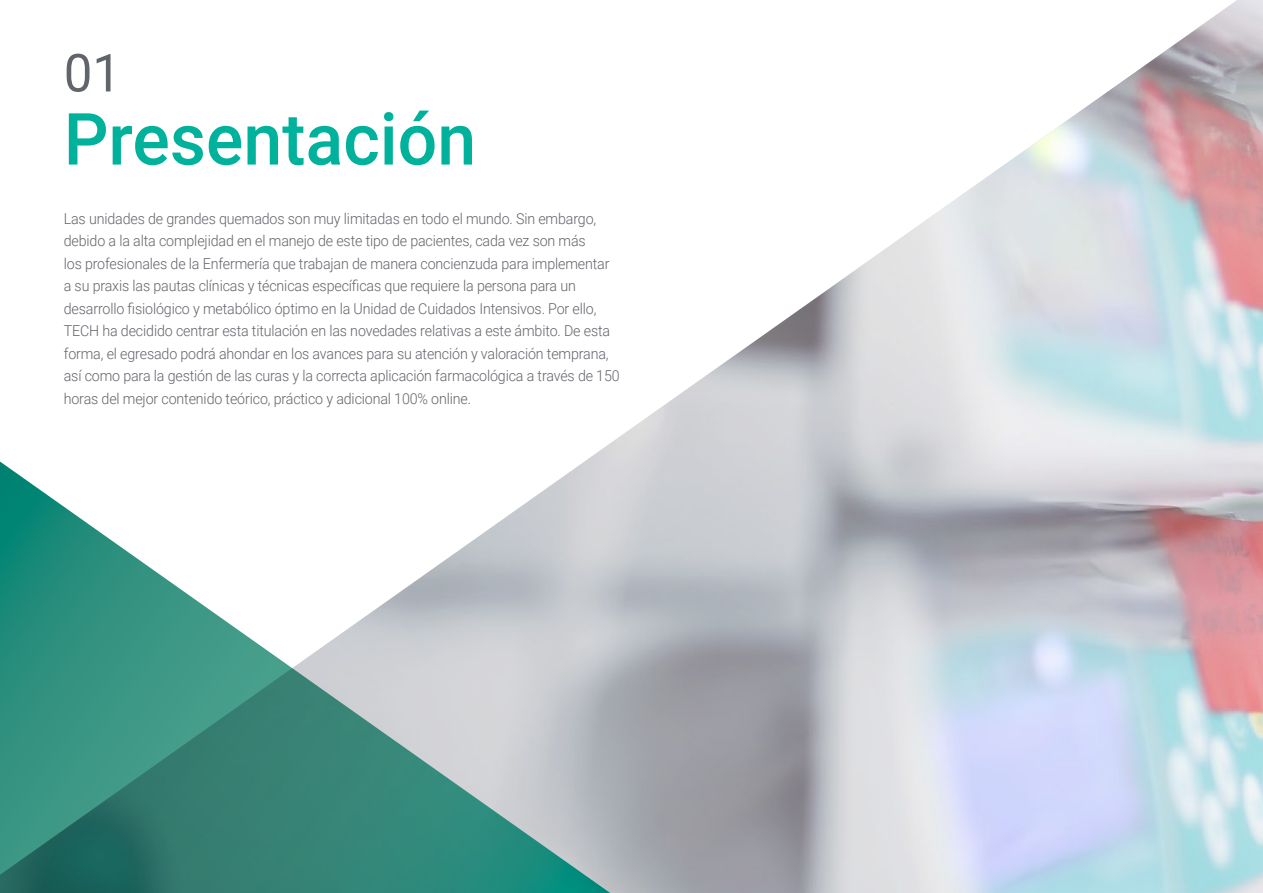
<style>
.page{position:relative;width:1263px;height:893px;background:#fff}
.page>*{position:absolute;margin:0;border:0;box-sizing:border-box;transform-origin:0 0}
.t1{font:500 72px "Roboto";color:#00b19b}
.t2{font:52.5px "Roboto";color:#61646a}
.t3{font:300 15px/22.5px "Roboto";letter-spacing:-.01em;color:#61646a;scale:.95 1}
</style>
<div class="page">
<img style="left:607px;top:0;width:656px;height:893px">
<svg style="left:0;top:446px;width:640px;height:447px"></svg>
<h2 class="t2" style="left:64px;top:36px;width:59px">01</h2>
<h1 class="t1" style="left:64px;top:89px;width:414px">Presentación</h1>
<p class="t3" style="left:64px;top:207px;width:587px">Las unidades de grandes quemados son muy limitadas en todo el mundo. Sin embargo, debido a la alta complejidad en el manejo de este tipo de pacientes, cada vez son más<br>los profesionales de la Enfermería que trabajan de manera concienzuda para implementar a su praxis las pautas clínicas y técnicas específicas que requiere la persona para un desarrollo fisiológico y metabólico óptimo en la Unidad de Cuidados Intensivos. Por ello, TECH ha decidido centrar esta titulación en las novedades relativas a este ámbito. De esta forma, el egresado podrá ahondar en los avances para su atención y valoración temprana, así como para la gestión de las curas y la correcta aplicación farmacológica a través de 150 horas del mejor contenido teórico, práctico y adicional 100% online.</p>
</div>
